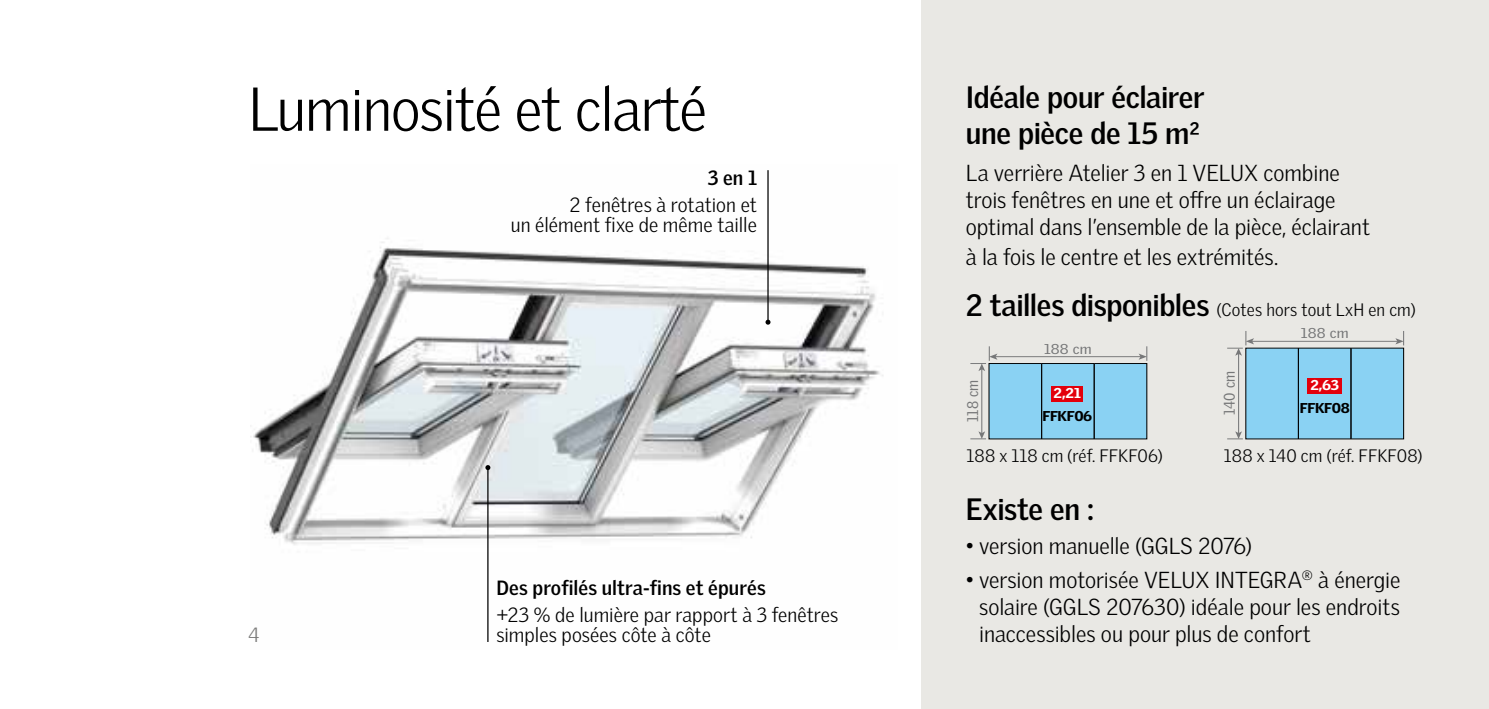
<style>
.page{position:relative;width:1489px;height:709px;background:#fff}
.page>*{position:absolute;margin:0;border:0;box-sizing:border-box;transform-origin:0 0}
.t1{font:300 60px "Velux Gothic";letter-spacing:-.02em;color:#000}
.t2{font:700 30px/36px "Velux Gothic";letter-spacing:-.01em;color:#000}
.t3{font:300 22.5px/27px "Velux Gothic";color:#000}
.t4{font:300 20px/20px "Velux Gothic";letter-spacing:.005em;color:#000}
.t5{font:700 20px "Velux Gothic";letter-spacing:.005em;color:#000}
.t6{font:300 20px "Velux Gothic";color:#7a7a79}
.t7{font:300 17.5px "Velux Gothic";letter-spacing:.01em;color:#000}
.t8{font:15px "Velux Gothic";letter-spacing:.01em;color:#767778;scale:.92 1}
.t9{font:900 13.75px "Velux Gothic";letter-spacing:-.025em;color:#000;scale:1.08 1}
.t10{font:13.75px "Velux Gothic";letter-spacing:.01em;color:#767778;scale:1.08 1}
.t11{font:900 13.75px "Velux Gothic";color:#fff;scale:1.08 1}
.s1{font-weight:700;font-size:30px}
</style>
<div class="page">
<div style="left:921px;top:0;width:567px;height:709px;background:#e9e8e4"></div>
<img style="left:250px;top:170px;width:633px;height:472px">
<div style="left:988px;top:363px;width:158px;height:76px;background:#8ad2f3"></div>
<div style="left:988px;top:363px;width:159px;height:76px;border:1px solid #000"></div>
<hr style="left:1041px;top:363px;width:1px;height:76px;background:#000">
<hr style="left:1093px;top:363px;width:1px;height:76px;background:#000">
<hr style="left:995px;top:356px;width:145px;height:1px;background:#767778">
<svg style="left:1138px;top:346px;width:9px;height:15px"></svg>
<hr style="left:981px;top:369px;width:1px;height:64px;background:#767778">
<svg style="left:970px;top:431px;width:16px;height:8px"></svg>
<svg style="left:970px;top:346px;width:27px;height:25px"></svg>
<div style="left:1051px;top:386px;width:31px;height:16px;background:#e3000b"></div>
<div style="left:1245px;top:348px;width:158px;height:91px;background:#8ad2f3"></div>
<hr style="left:1297px;top:348px;width:1px;height:91px;background:#000">
<hr style="left:1350px;top:348px;width:1px;height:91px;background:#000">
<hr style="left:1251px;top:341px;width:146px;height:1px;background:#767778">
<svg style="left:1395px;top:338px;width:8px;height:7px"></svg>
<hr style="left:1238px;top:353px;width:1px;height:80px;background:#767778">
<svg style="left:1227px;top:431px;width:15px;height:8px"></svg>
<svg style="left:1227px;top:331px;width:26px;height:25px"></svg>
<div style="left:1307px;top:378px;width:34px;height:15px;background:#e3000b"></div>
<hr style="left:487px;top:467px;width:1px;height:175px;background:#000">
<svg style="left:485px;top:465px;width:5px;height:5px"></svg>
<hr style="left:767px;top:170px;width:1px;height:152px;background:#000">
<svg style="left:765px;top:320px;width:5px;height:5px"></svg>
<h1 class="t1" style="left:248px;top:74px;width:460px">Luminosité et clarté</h1>
<p class="t6" style="left:248px;top:623px;width:13px">4</p>
<p class="t5" style="left:707px;top:166px;width:51px">3 en 1</p>
<p class="t4" style="left:511px;top:195px;width:248px;text-align:right">2 fenêtres à rotation et<br>un élément fixe de même taille</p>
<p class="t5" style="left:496px;top:575px;width:271px">Des profilés ultra-fins et épurés</p>
<p class="t4" style="left:496px;top:604px;width:343px">+23 % de lumière par rapport à 3 fenêtres simples posées côte à côte</p>
<h2 class="t2" style="left:965px;top:79px;width:240px">Idéale pour éclairer une pièce de 15 m²</h2>
<p class="t3" style="left:965px;top:159px;width:406px">La verrière Atelier 3 en 1 VELUX combine trois fenêtres en une et offre un éclairage optimal dans l’ensemble de la pièce, éclairant</p>
<p class="t3" style="left:965px;top:243px;width:314px">à la fois le centre et les extrémités.</p>
<p class="t7" style="left:965px;top:299px;width:451px"><span class="s1">2 tailles disponibles</span> (Cotes hors tout LxH en cm)</p>
<p class="t10" style="left:1044px;top:340px;width:46px">188 cm</p>
<p class="t8" style="left:963px;top:422px;width:47px;rotate:-90deg">118 cm</p>
<p class="t11" style="left:1053px;top:385px;width:27px">2,21</p>
<p class="t10" style="left:1300px;top:325px;width:46px">188 cm</p>
<p class="t8" style="left:1220px;top:415px;width:49px;rotate:-90deg">140 cm</p>
<p class="t11" style="left:1310px;top:377px;width:28px">2,63</p>
<p class="t9" style="left:1299px;top:399px;width:48px">FFKF08</p>
<p class="t9" style="left:1042px;top:407px;width:48px">FFKF06</p>
<p class="t7" style="left:966px;top:445px;width:198px">188 x 118 cm (réf. FFKF06)</p>
<p class="t7" style="left:1223px;top:445px;width:200px">188 x 140 cm (réf. FFKF08)</p>
<h2 class="t2" style="left:965px;top:491px;width:130px">Existe en :</h2>
<p class="t3" style="left:965px;top:532px;width:288px">• version manuelle (GGLS 2076)</p>
<p class="t3" style="left:979px;top:566px;width:423px;text-align:justify;text-indent:-13px">• version motorisée VELUX INTEGRA<sup>®</sup> à énergie solaire (GGLS 207630) idéale pour les endroits inaccessibles ou pour plus de confort</p>
</div>
